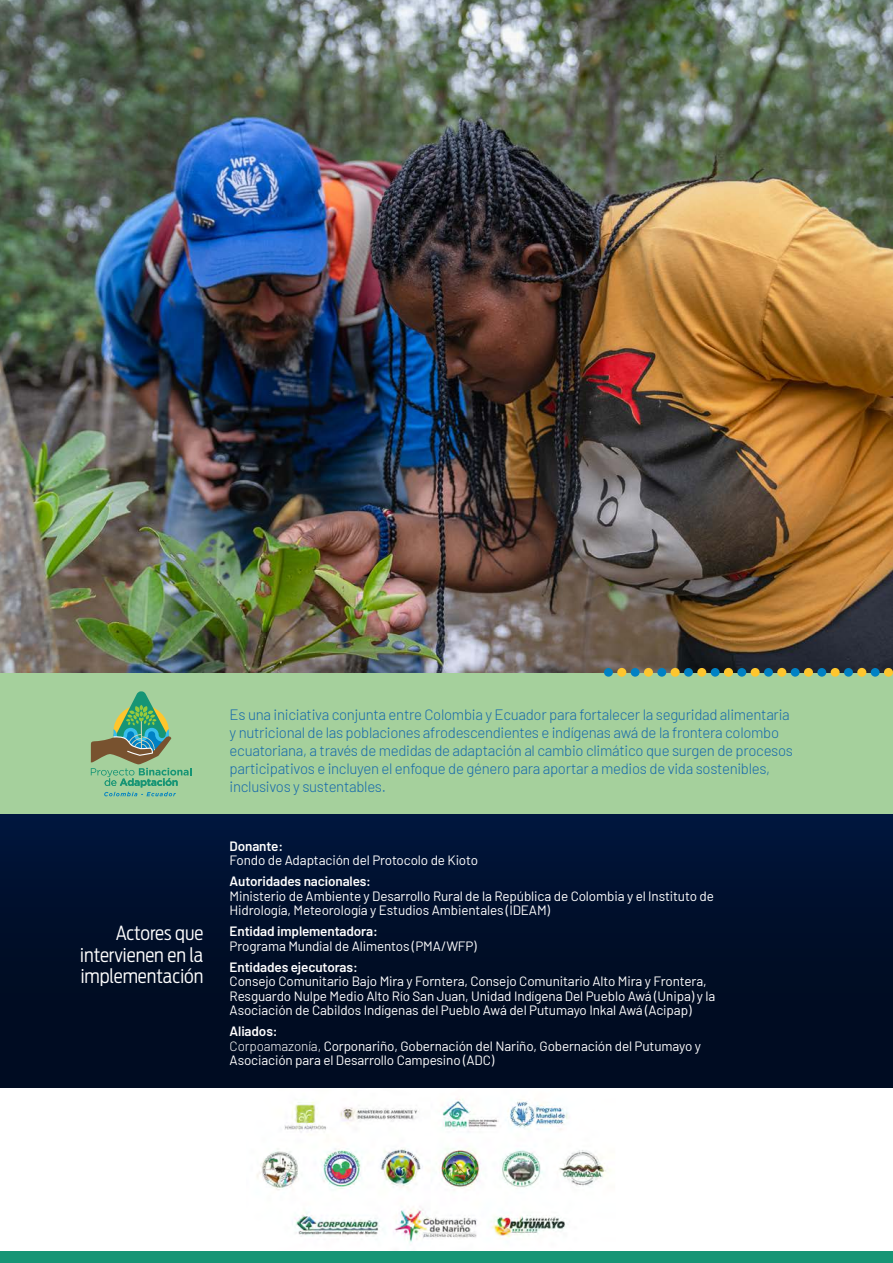
<style>
.page{position:relative;width:893px;height:1263px;background:#fff}
.page>*{position:absolute;margin:0;border:0;box-sizing:border-box;transform-origin:0 0}
.t1{font:300 19.2px/21.6px "Antenna Cond";color:#fff;text-align:justify}
.t2{font:300 15px/18px "Barlow";letter-spacing:-.02em;color:#186aab}
.t3{font:13.5px/14.4px "Barlow";letter-spacing:-.01em;color:#fff}
.s1{font-weight:600}
.s2{font-weight:300}
</style>
<div class="page">
<img style="left:0;top:0;width:893px;height:673px">
<svg style="left:0;top:813px;width:893px;height:275px;background:#000f2a"></svg>
<img style="left:256px;top:1099px;width:355px;height:145px">
<div style="left:0;top:1251px;width:893px;height:12px;background:#169575"></div>
<div style="left:0;top:673px;width:893px;height:140px;background:#a5d09c"></div>
<div style="left:604px;top:668px;width:9px;height:9px;background:#0081c4;border-radius:50%"></div>
<div style="left:617px;top:668px;width:9px;height:9px;background:#fec62e;border-radius:50%"></div>
<div style="left:631px;top:668px;width:9px;height:9px;background:#0081c4;border-radius:50%"></div>
<div style="left:644px;top:668px;width:9px;height:9px;background:#fec62e;border-radius:50%"></div>
<div style="left:657px;top:668px;width:9px;height:9px;background:#0081c4;border-radius:50%"></div>
<div style="left:671px;top:668px;width:9px;height:9px;background:#fec62e;border-radius:50%"></div>
<div style="left:684px;top:668px;width:9px;height:9px;background:#0081c4;border-radius:50%"></div>
<div style="left:697px;top:668px;width:9px;height:9px;background:#fec62e;border-radius:50%"></div>
<div style="left:711px;top:668px;width:9px;height:9px;background:#0081c4;border-radius:50%"></div>
<div style="left:724px;top:668px;width:9px;height:9px;background:#fec62e;border-radius:50%"></div>
<div style="left:737px;top:668px;width:9px;height:9px;background:#0081c4;border-radius:50%"></div>
<div style="left:751px;top:668px;width:9px;height:9px;background:#fec62e;border-radius:50%"></div>
<div style="left:764px;top:668px;width:9px;height:9px;background:#0081c4;border-radius:50%"></div>
<div style="left:777px;top:668px;width:9px;height:9px;background:#fec62e;border-radius:50%"></div>
<div style="left:791px;top:668px;width:9px;height:9px;background:#0081c4;border-radius:50%"></div>
<div style="left:804px;top:668px;width:9px;height:9px;background:#fec62e;border-radius:50%"></div>
<div style="left:844px;top:668px;width:9px;height:9px;background:#0081c4;border-radius:50%"></div>
<div style="left:857px;top:668px;width:9px;height:9px;background:#fec62e;border-radius:50%"></div>
<div style="left:871px;top:668px;width:9px;height:9px;background:#0081c4;border-radius:50%"></div>
<div style="left:884px;top:668px;width:9px;height:9px;background:#fec62e;border-radius:50%"></div>
<div style="left:817px;top:668px;width:9px;height:9px;background:#0081c4;border-radius:50%"></div>
<div style="left:831px;top:668px;width:9px;height:9px;background:#fec62e;border-radius:50%"></div>
<svg style="left:90px;top:691px;width:102px;height:105px"></svg>
<p class="t1" style="left:80px;top:922px;width:125px;text-indent:35px">Actores que intervienen en la implementación</p>
<p class="t2" style="left:230px;top:704px;width:565px">Es una iniciativa conjunta entre Colombia y Ecuador para fortalecer la seguridad alimentaria y nutricional de las poblaciones afrodescendientes e indígenas awá de la frontera colombo ecuatoriana, a través de medidas de adaptación al cambio climático que surgen de procesos participativos e incluyen el enfoque de género para aportar a medios de vida sostenibles, inclusivos y sustentables.</p>
<p class="t3" style="left:230px;top:838px;width:250px"><span class="s1">Donante:<br></span>Fondo de Adaptación del Protocolo de Kioto</p>
<p class="t3" style="left:230px;top:873px;width:486px"><span class="s1">Autoridades nacionales:<br></span>Ministerio de Ambiente y Desarrollo Rural de la República de Colombia y el Instituto de<br>Hidrología, Meteorología y Estudios Ambientales (IDEAM)</p>
<p class="t3" style="left:230px;top:923px;width:249px"><span class="s1">Entidad implementadora:<br></span>Programa Mundial de Alimentos (PMA/WFP)</p>
<p class="t3" style="left:230px;top:959px;width:487px"><span class="s1">Entidades ejecutoras:<br></span>Consejo Comunitario Bajo Mira y Forntera, Consejo Comunitario Alto Mira y Frontera, Resguardo Nulpe Medio Alto Río San Juan, Unidad Indígena Del Pueblo Awá (Unipa) y la Asociación de Cabildos Indígenas del Pueblo Awá del Putumayo Inkal Awá (Acipap)</p>
<p class="t3" style="left:230px;top:1023px;width:473px"><span class="s1">Aliados:<br></span><span class="s2">Corpoamazonía,</span> Corponariño, Gobernación del Nariño, Gobernación del Putumayo y<br>Asociación para el Desarrollo Campesino (ADC)</p>
</div>
